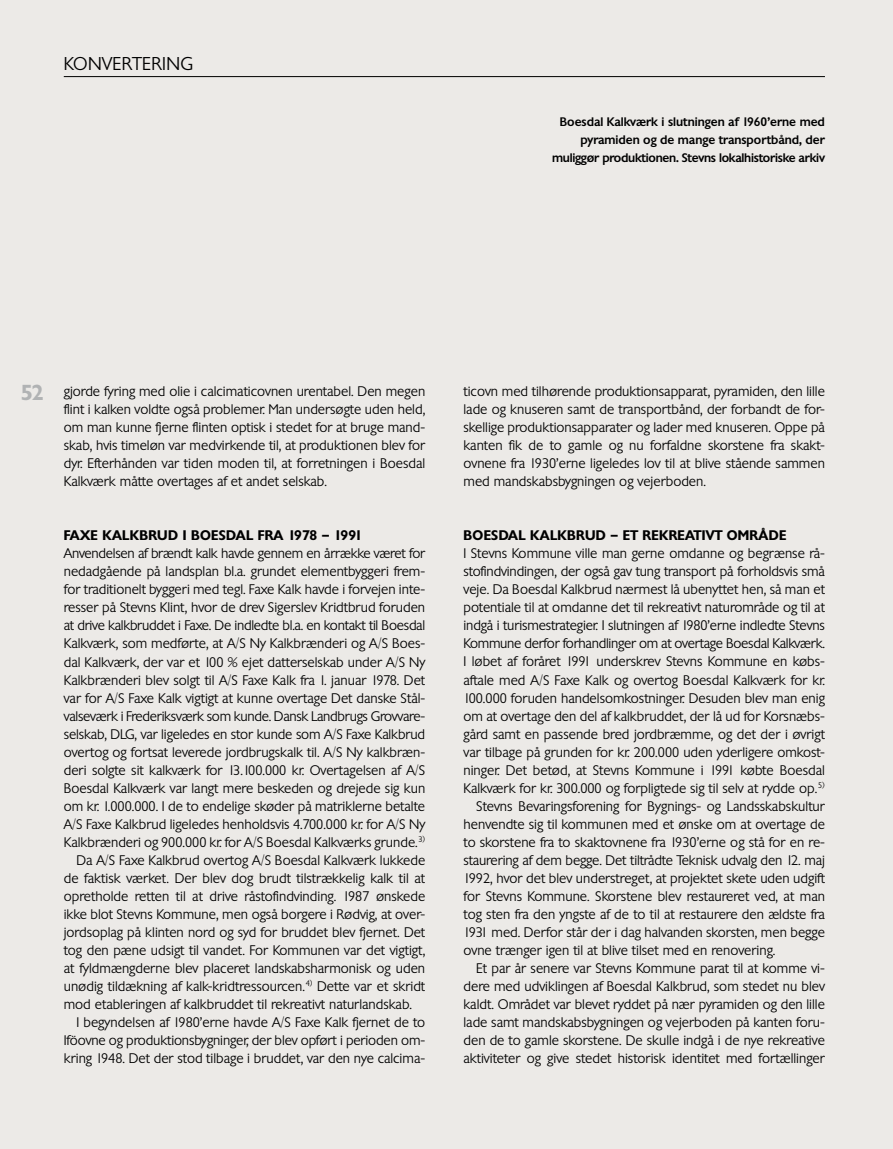
<style>
.page{position:relative;width:893px;height:1149px;background:#fff}
.page>*{position:absolute;margin:0;border:0;box-sizing:border-box;transform-origin:0 0}
.t1{font:300 18px "Chantilly";letter-spacing:.025em;color:#000}
.t2{font:300 13.5px/18px "Chantilly";color:#000;text-align:justify}
.t3{font:300 13.5px "Chantilly";letter-spacing:-.02em;color:#000}
.t4{font:600 13.5px "Chantilly";letter-spacing:.025em;color:#000}
.t5{font:500 12px/18px "Chantilly";color:#000;text-align:right}
.s1{font-weight:600;font-size:21px;color:#b1b3b4}
</style>
<div class="page">
<div style="left:0;top:0;width:893px;height:1148px;background:#eceae7"></div>
<hr style="left:64px;top:76px;width:761px;height:1px;background:#000">
<h1 class="t1" style="left:64px;top:52px;width:131px">KONVERTERING</h1>
<p class="t5" style="left:552px;top:113px;width:274px">Boesdal Kalkværk i slutningen af 1960’erne med pyramiden og de mange transportbånd, der muliggør produktionen. Stevns lokalhistoriske arkiv</p>
<p class="t2" style="left:64px;top:382px;width:363px;text-indent:-43px"><span class="s1">52</span> gjorde fyring med olie i calcimaticovnen urentabel. Den megen flint i kalken voldte også problemer. Man undersøgte uden held, om man kunne fjerne flinten optisk i stedet for at bruge mand&shy;skab, hvis timeløn var medvirkende til, at produktionen blev for dyr. Efterhånden var tiden moden til, at forretningen i Boesdal Kalkværk måtte overtages af et andet selskab.</p>
<p class="t4" style="left:64px;top:526px;width:300px">FAXE KALKBRUD I BOESDAL FRA 1978 – 1991</p>
<p class="t3" style="left:64px;top:545px;width:363px">Anvendelsen af brændt kalk havde gennem en årrække været for</p>
<p class="t2" style="left:64px;top:562px;width:363px">nedadgående på landsplan bl.a. grundet elementbyggeri frem-</p>
<p class="t2" style="left:64px;top:580px;width:363px">for traditionelt byggeri med tegl. Faxe Kalk havde i forvejen inte-</p>
<p class="t2" style="left:64px;top:598px;width:363px">resser på Stevns Klint, hvor de drev Sigerslev Kridtbrud foruden</p>
<p class="t3" style="left:64px;top:617px;width:363px">at drive kalkbruddet i Faxe. De indledte bl.a. en kontakt til Boesdal</p>
<p class="t2" style="left:64px;top:634px;width:363px">Kalkværk, som medførte, at A/S Ny Kalkbrænderi og A/S Boes-</p>
<p class="t2" style="left:64px;top:652px;width:363px">dal Kalkværk, der var et 100 % ejet datterselskab under A/S Ny</p>
<p class="t2" style="left:64px;top:670px;width:363px">Kalkbrænderi blev solgt til A/S Faxe Kalk fra 1. januar 1978. Det</p>
<p class="t2" style="left:64px;top:688px;width:363px">var for A/S Faxe Kalk vigtigt at kunne overtage Det danske Stål-</p>
<p class="t3" style="left:64px;top:707px;width:363px">valseværk i Frederiksværk som kunde. Dansk Landbrugs Grovvare-</p>
<p class="t2" style="left:64px;top:724px;width:363px">selskab, DLG, var ligeledes en stor kunde som A/S Faxe Kalkbrud</p>
<p class="t2" style="left:64px;top:742px;width:363px">overtog og fortsat leverede jordbrugskalk til. A/S Ny kalkbræn-</p>
<p class="t2" style="left:64px;top:760px;width:363px">deri solgte sit kalkværk for 13.100.000 kr. Overtagelsen af A/S</p>
<p class="t2" style="left:64px;top:778px;width:363px">Boesdal Kalkværk var langt mere beskeden og drejede sig kun</p>
<p class="t2" style="left:64px;top:796px;width:363px">om kr. 1.000.000. I de to endelige skøder på matriklerne betalte</p>
<p class="t2" style="left:64px;top:814px;width:363px">A/S Faxe Kalkbrud ligeledes henholdsvis 4.700.000 kr. for A/S Ny</p>
<p class="t2" style="left:64px;top:832px;width:363px">Kalkbrænderi og 900.000 kr. for A/S Boesdal Kalkværks grunde.<sup>3)</sup></p>
<p class="t2" style="left:77px;top:850px;width:350px">Da A/S Faxe Kalkbrud overtog A/S Boesdal Kalkværk lukkede</p>
<p class="t2" style="left:64px;top:868px;width:363px">de faktisk værket. Der blev dog brudt tilstrækkelig kalk til at</p>
<p class="t2" style="left:64px;top:886px;width:363px">opretholde retten til at drive råstofindvinding. 1987 ønskede</p>
<p class="t2" style="left:64px;top:904px;width:363px">ikke blot Stevns Kommune, men også borgere i Rødvig, at over-</p>
<p class="t2" style="left:64px;top:922px;width:363px">jordsoplag på klinten nord og syd for bruddet blev fjernet. Det</p>
<p class="t2" style="left:64px;top:940px;width:363px">tog den pæne udsigt til vandet. For Kommunen var det vigtigt,</p>
<p class="t2" style="left:64px;top:958px;width:363px">at fyldmængderne blev placeret landskabsharmonisk og uden</p>
<p class="t2" style="left:64px;top:976px;width:363px">unødig tildækning af kalk-kridtressourcen.<sup>4)</sup> Dette var et skridt</p>
<p class="t2" style="left:64px;top:994px;width:350px">mod etableringen af kalkbruddet til rekreativt naturlandskab.</p>
<p class="t2" style="left:77px;top:1012px;width:350px">I begyndelsen af 1980’erne havde A/S Faxe Kalk fjernet de to</p>
<p class="t2" style="left:64px;top:1030px;width:363px">Iföovne og produktionsbygninger, der blev opført i perioden om-</p>
<p class="t2" style="left:64px;top:1048px;width:363px">kring 1948. Det der stod tilbage i bruddet, var den nye calcima-</p>
<p class="t2" style="left:463px;top:382px;width:363px">ticovn med tilhørende produktionsapparat, pyramiden, den lille lade og knuseren samt de transportbånd, der forbandt de for&shy;skellige produktionsapparater og lader med knuseren. Oppe på kanten fik de to gamle og nu forfaldne skorstene fra skakt&shy;ovnene fra 1930’erne ligeledes lov til at blive stående sammen med mandskabsbygningen og vejerboden.</p>
<p class="t4" style="left:463px;top:526px;width:324px">BOESDAL KALKBRUD – ET REKREATIVT OMRÅDE</p>
<p class="t2" style="left:463px;top:544px;width:363px">I Stevns Kommune ville man gerne omdanne og begrænse rå-</p>
<p class="t2" style="left:463px;top:562px;width:363px">stofindvindingen, der også gav tung transport på forholdsvis små</p>
<p class="t2" style="left:463px;top:580px;width:363px">veje. Da Boesdal Kalkbrud nærmest lå ubenyttet hen, så man et</p>
<p class="t2" style="left:463px;top:598px;width:363px">potentiale til at omdanne det til rekreativt naturområde og til at</p>
<p class="t2" style="left:463px;top:616px;width:363px">indgå i turismestrategier. I slutningen af 1980’erne indledte Stevns</p>
<p class="t3" style="left:463px;top:635px;width:363px">Kommune derfor forhandlinger om at overtage Boesdal Kalkværk.</p>
<p class="t2" style="left:463px;top:652px;width:363px">I løbet af foråret 1991 underskrev Stevns Kommune en købs-</p>
<p class="t2" style="left:463px;top:670px;width:363px">aftale med A/S Faxe Kalk og overtog Boesdal Kalkværk for kr.</p>
<p class="t2" style="left:463px;top:688px;width:363px">100.000 foruden handelsomkostninger. Desuden blev man enig</p>
<p class="t2" style="left:463px;top:706px;width:363px">om at overtage den del af kalkbruddet, der lå ud for Korsnæbs-</p>
<p class="t2" style="left:463px;top:724px;width:363px">gård samt en passende bred jordbræmme, og det der i øvrigt</p>
<p class="t2" style="left:463px;top:742px;width:363px">var tilbage på grunden for kr. 200.000 uden yderligere omkost-</p>
<p class="t2" style="left:463px;top:760px;width:363px">ninger. Det betød, at Stevns Kommune i 1991 købte Boesdal</p>
<p class="t2" style="left:463px;top:778px;width:363px">Kalkværk for kr. 300.000 og forpligtede sig til selv at rydde op.<sup>5)</sup></p>
<p class="t2" style="left:476px;top:796px;width:350px">Stevns Bevaringsforening for Bygnings- og Landsskabskultur</p>
<p class="t2" style="left:463px;top:814px;width:363px">henvendte sig til kommunen med et ønske om at overtage de</p>
<p class="t2" style="left:463px;top:832px;width:363px">to skorstene fra to skaktovnene fra 1930’erne og stå for en re-</p>
<p class="t2" style="left:463px;top:850px;width:363px">staurering af dem begge. Det tiltrådte Teknisk udvalg den 12. maj</p>
<p class="t2" style="left:463px;top:868px;width:363px">1992, hvor det blev understreget, at projektet skete uden udgift</p>
<p class="t2" style="left:463px;top:886px;width:363px">for Stevns Kommune. Skorstene blev restaureret ved, at man</p>
<p class="t2" style="left:463px;top:904px;width:363px">tog sten fra den yngste af de to til at restaurere den ældste fra</p>
<p class="t2" style="left:463px;top:922px;width:363px">1931 med. Derfor står der i dag halvanden skorsten, men begge</p>
<p class="t2" style="left:463px;top:940px;width:313px">ovne trænger igen til at blive tilset med en renovering.</p>
<p class="t2" style="left:476px;top:958px;width:350px">Et par år senere var Stevns Kommune parat til at komme vi-</p>
<p class="t2" style="left:463px;top:976px;width:363px">dere med udviklingen af Boesdal Kalkbrud, som stedet nu blev</p>
<p class="t2" style="left:463px;top:994px;width:363px">kaldt. Området var blevet ryddet på nær pyramiden og den lille</p>
<p class="t2" style="left:463px;top:1012px;width:363px">lade samt mandskabsbygningen og vejerboden på kanten foru-</p>
<p class="t2" style="left:463px;top:1030px;width:363px">den de to gamle skorstene. De skulle indgå i de nye rekreative</p>
<p class="t2" style="left:463px;top:1048px;width:363px">aktiviteter og give stedet historisk identitet med fortællinger</p>
</div>
